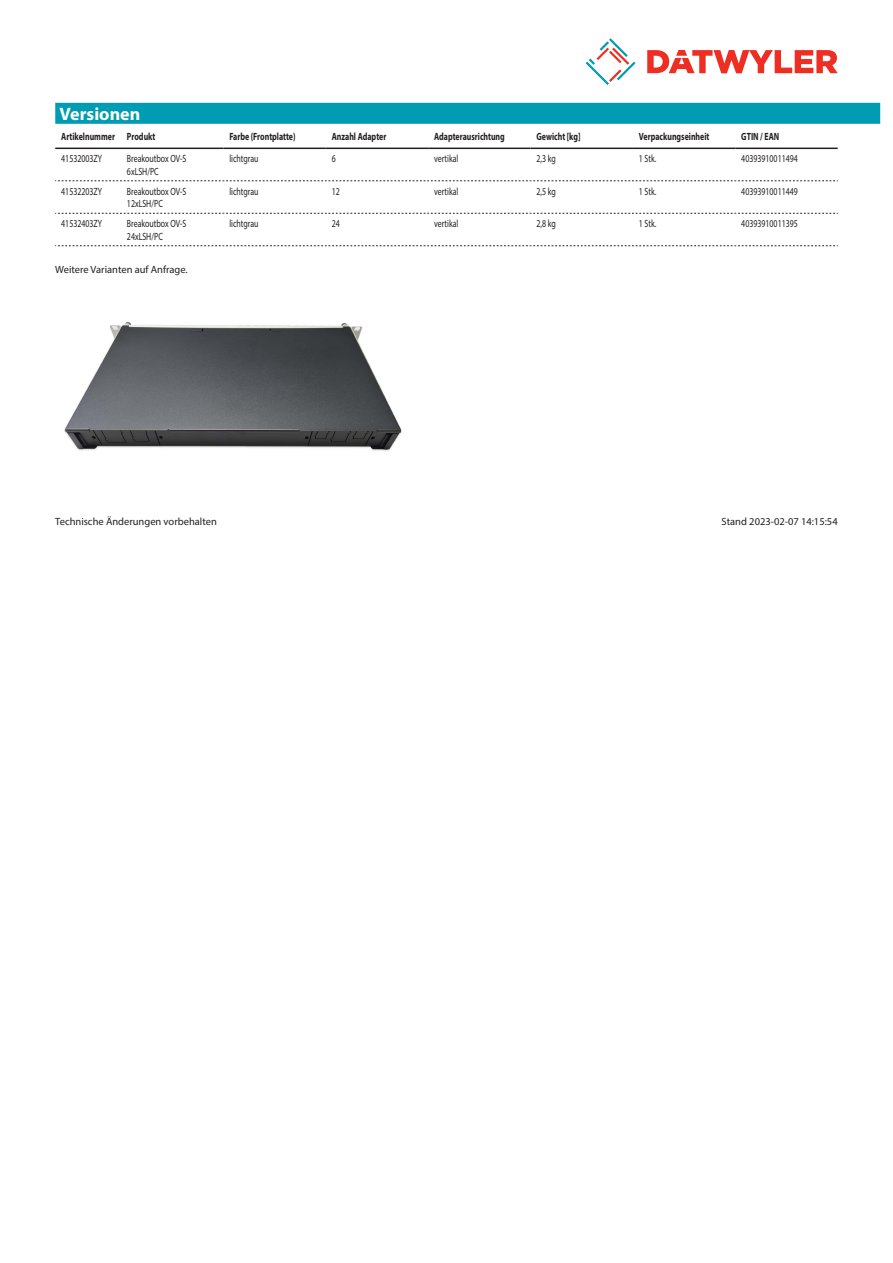
<style>
.page{position:relative;width:893px;height:1263px;background:#fff}
.page>*{position:absolute;margin:0;border:0;box-sizing:border-box;transform-origin:0 0}
.Standard_Head_Proper{font:700 18px "Myriad Pro";color:#fff}
.myriadlight{font:10.5px/12.6px "Myriad Pro";color:#231f20;scale:.75 1}
.myriadbold{font:700 10.5px "Myriad Pro";color:#231f20;scale:.75 1}
.Footnote{font:10.5px "Myriad Pro";color:#231f20}
.imagetext{font:10.5px "Myriad Pro";color:#231f20}
</style>
<div class="page">
<svg style="left:586px;top:38px;width:49px;height:47px"></svg>
<svg style="left:647px;top:50px;width:191px;height:23px"></svg>
<div style="left:55px;top:103px;width:825px;height:21px;background:#009cb3"></div>
<hr style="left:55px;top:148px;width:66px;height:1px;background:#231f20">
<hr style="left:121px;top:148px;width:102px;height:1px;background:#231f20">
<hr style="left:223px;top:148px;width:103px;height:1px;background:#231f20">
<hr style="left:326px;top:148px;width:102px;height:1px;background:#231f20">
<hr style="left:428px;top:148px;width:102px;height:1px;background:#231f20">
<hr style="left:530px;top:148px;width:103px;height:1px;background:#231f20">
<hr style="left:633px;top:148px;width:102px;height:1px;background:#231f20">
<hr style="left:735px;top:148px;width:103px;height:1px;background:#231f20">
<svg style="left:55px;top:181px;width:783px;height:1px"></svg>
<svg style="left:55px;top:213px;width:783px;height:1px"></svg>
<svg style="left:55px;top:245px;width:783px;height:1px"></svg>
<img style="left:64px;top:322px;width:338px;height:129px">
<p class="Standard_Head_Proper" style="left:60px;top:102px;width:82px">Versionen</p>
<p class="myriadbold" style="left:61px;top:129px;width:73px">Artikelnummer</p>
<p class="myriadbold" style="left:127px;top:129px;width:39px">Produkt</p>
<p class="myriadbold" style="left:229px;top:129px;width:90px">Farbe (Frontplatte)</p>
<p class="myriadbold" style="left:332px;top:129px;width:74px">Anzahl Adapter</p>
<p class="myriadbold" style="left:434px;top:129px;width:96px">Adapterausrichtung</p>
<p class="myriadbold" style="left:536px;top:129px;width:60px">Gewicht [kg]</p>
<p class="myriadbold" style="left:639px;top:129px;width:95px">Verpackungseinheit</p>
<p class="myriadbold" style="left:741px;top:129px;width:52px">GTIN / EAN</p>
<p class="myriadlight" style="left:61px;top:152px;width:56px">41532003ZY</p>
<p class="myriadlight" style="left:127px;top:152px;width:81px">Breakoutbox OV-S<br>6xLSH/PC</p>
<p class="myriadlight" style="left:229px;top:152px;width:40px">lichtgrau</p>
<p class="myriadlight" style="left:332px;top:152px;width:7px">6</p>
<p class="myriadlight" style="left:434px;top:152px;width:34px">vertikal</p>
<p class="myriadlight" style="left:536px;top:152px;width:27px">2,3 kg</p>
<p class="myriadlight" style="left:639px;top:152px;width:25px">1 Stk.</p>
<p class="myriadlight" style="left:741px;top:152px;width:77px">40393910011494</p>
<p class="myriadlight" style="left:61px;top:185px;width:56px">41532203ZY</p>
<p class="myriadlight" style="left:127px;top:185px;width:81px">Breakoutbox OV-S<br>12xLSH/PC</p>
<p class="myriadlight" style="left:229px;top:185px;width:40px">lichtgrau</p>
<p class="myriadlight" style="left:332px;top:185px;width:12px">12</p>
<p class="myriadlight" style="left:434px;top:185px;width:34px">vertikal</p>
<p class="myriadlight" style="left:536px;top:185px;width:27px">2,5 kg</p>
<p class="myriadlight" style="left:639px;top:185px;width:25px">1 Stk.</p>
<p class="myriadlight" style="left:741px;top:185px;width:77px">40393910011449</p>
<p class="myriadlight" style="left:61px;top:217px;width:56px">41532403ZY</p>
<p class="myriadlight" style="left:127px;top:217px;width:81px">Breakoutbox OV-S<br>24xLSH/PC</p>
<p class="myriadlight" style="left:229px;top:217px;width:40px">lichtgrau</p>
<p class="myriadlight" style="left:332px;top:217px;width:12px">24</p>
<p class="myriadlight" style="left:434px;top:217px;width:34px">vertikal</p>
<p class="myriadlight" style="left:536px;top:217px;width:27px">2,8 kg</p>
<p class="myriadlight" style="left:639px;top:217px;width:25px">1 Stk.</p>
<p class="myriadlight" style="left:741px;top:217px;width:77px">40393910011395</p>
<p class="imagetext" style="left:55px;top:263px;width:134px">Weitere Varianten auf Anfrage.</p>
<p class="Footnote" style="left:55px;top:515px;width:163px">Technische Änderungen vorbehalten</p>
<p class="Footnote" style="left:722px;top:515px;width:118px">Stand 2023-02-07 14:15:54</p>
</div>
